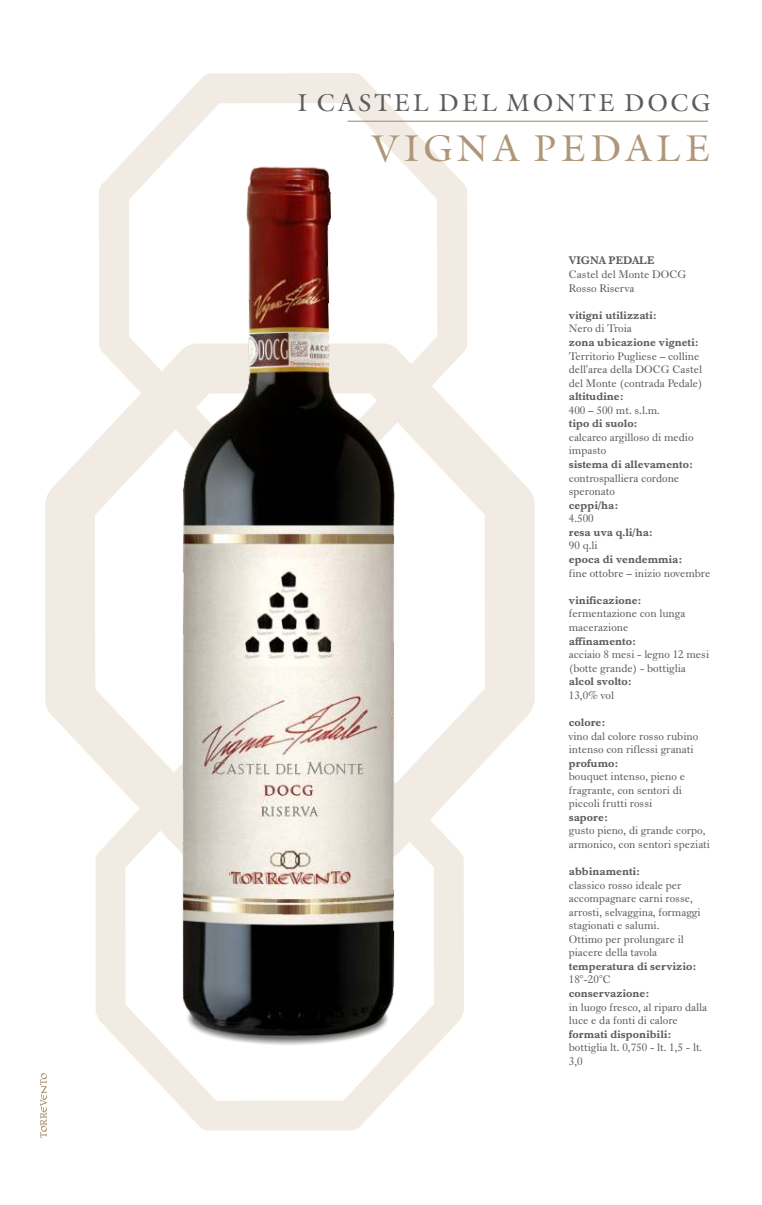
<style>
.page{position:relative;width:762px;height:1205px;background:#fff}
.page>*{position:absolute;margin:0;border:0;box-sizing:border-box;transform-origin:0 0}
.t1{font:36.62px "Galliard IT Cby BT";letter-spacing:.14em;color:#b09678}
.t2{font:24px "Galliard IT Cby BT";letter-spacing:.14em;color:#5c5c5c}
.t3{font:11.25px/13.5px "Dutch 766 BT Roman A";color:#5c5c5c}
.t4{font:11.25px "Dutch 766 BT Bold A";color:#5c5c5c}
</style>
<div class="page">
<svg style="left:99px;top:73px;width:368px;height:270px"></svg>
<svg style="left:95px;top:860px;width:369px;height:270px"></svg>
<svg style="left:45px;top:343px;width:490px;height:517px"></svg>
<hr style="left:348px;top:121px;width:360px;height:1px;background:#b09678">
<svg style="left:40px;top:1073px;width:7px;height:65px"></svg>
<img style="left:132px;top:132px;width:312px;height:938px">
<h2 class="t2" style="left:298px;top:93px;width:413px">I CASTEL DEL MONTE DOCG</h2>
<h1 class="t1" style="left:371px;top:133px;width:340px">VIGNA PEDALE</h1>
<p class="t4" style="left:569px;top:256px;width:87px">VIGNA PEDALE</p>
<p class="t3" style="left:569px;top:268px;width:119px">Castel del Monte DOCG<br>Rosso Riserva</p>
<p class="t4" style="left:569px;top:310px;width:89px">vitigni utilizzati:</p>
<p class="t3" style="left:569px;top:323px;width:64px">Nero di Troia</p>
<p class="t4" style="left:569px;top:337px;width:131px">zona ubicazione vigneti:</p>
<p class="t3" style="left:569px;top:350px;width:135px">Territorio Pugliese – colline dell'area della DOCG Castel del Monte (contrada Pedale)</p>
<p class="t4" style="left:569px;top:392px;width:56px">altitudine:</p>
<p class="t3" style="left:569px;top:404px;width:93px">400 – 500 mt. s.l.m.</p>
<p class="t4" style="left:569px;top:419px;width:70px">tipo di suolo:</p>
<p class="t3" style="left:569px;top:431px;width:126px">calcareo argilloso di medio impasto</p>
<p class="t4" style="left:569px;top:459px;width:126px">sistema di allevamento:</p>
<p class="t3" style="left:569px;top:472px;width:112px">controspalliera cordone speronato</p>
<p class="t4" style="left:569px;top:500px;width:51px">ceppi/ha:</p>
<p class="t3" style="left:569px;top:512px;width:26px">4.500</p>
<p class="t4" style="left:569px;top:527px;width:85px">resa uva q.li/ha:</p>
<p class="t3" style="left:569px;top:540px;width:30px">90 q.li</p>
<p class="t4" style="left:569px;top:554px;width:115px">epoca di vendemmia:</p>
<p class="t3" style="left:569px;top:567px;width:143px">fine ottobre – inizio novembre</p>
<p class="t4" style="left:569px;top:595px;width:74px">vinificazione:</p>
<p class="t3" style="left:569px;top:608px;width:118px">fermentazione con lunga macerazione</p>
<p class="t4" style="left:569px;top:636px;width:69px">affinamento:</p>
<p class="t3" style="left:569px;top:648px;width:142px">acciaio 8 mesi - legno 12 mesi (botte grande) - bottiglia</p>
<p class="t4" style="left:569px;top:676px;width:64px">alcol svolto:</p>
<p class="t3" style="left:569px;top:689px;width:47px">13,0% vol</p>
<p class="t4" style="left:569px;top:717px;width:38px">colore:</p>
<p class="t3" style="left:569px;top:730px;width:131px">vino dal colore rosso rubino intenso con riflessi granati</p>
<p class="t4" style="left:569px;top:758px;width:51px">profumo:</p>
<p class="t3" style="left:569px;top:770px;width:118px">bouquet intenso, pieno e fragrante, con sentori di piccoli frutti rossi</p>
<p class="t4" style="left:569px;top:812px;width:41px">sapore:</p>
<p class="t3" style="left:569px;top:825px;width:143px">gusto pieno, di grande corpo, armonico, con sentori speziati</p>
<p class="t4" style="left:569px;top:866px;width:73px">abbinamenti:</p>
<p class="t3" style="left:569px;top:879px;width:133px">classico rosso ideale per accompagnare carni rosse, arrosti, selvaggina, formaggi stagionati e salumi.<br>Ottimo per prolungare il piacere della tavola</p>
<p class="t4" style="left:569px;top:961px;width:129px">temperatura di servizio:</p>
<p class="t3" style="left:569px;top:974px;width:43px">18°-20°C</p>
<p class="t4" style="left:569px;top:988px;width:82px">conservazione:</p>
<p class="t3" style="left:569px;top:1001px;width:140px">in luogo fresco, al riparo dalla luce e da fonti di calore</p>
<p class="t4" style="left:569px;top:1029px;width:104px">formati disponibili:</p>
<p class="t3" style="left:569px;top:1041px;width:135px">bottiglia lt. 0,750 - lt. 1,5 - lt.<br>3,0</p>
</div>
